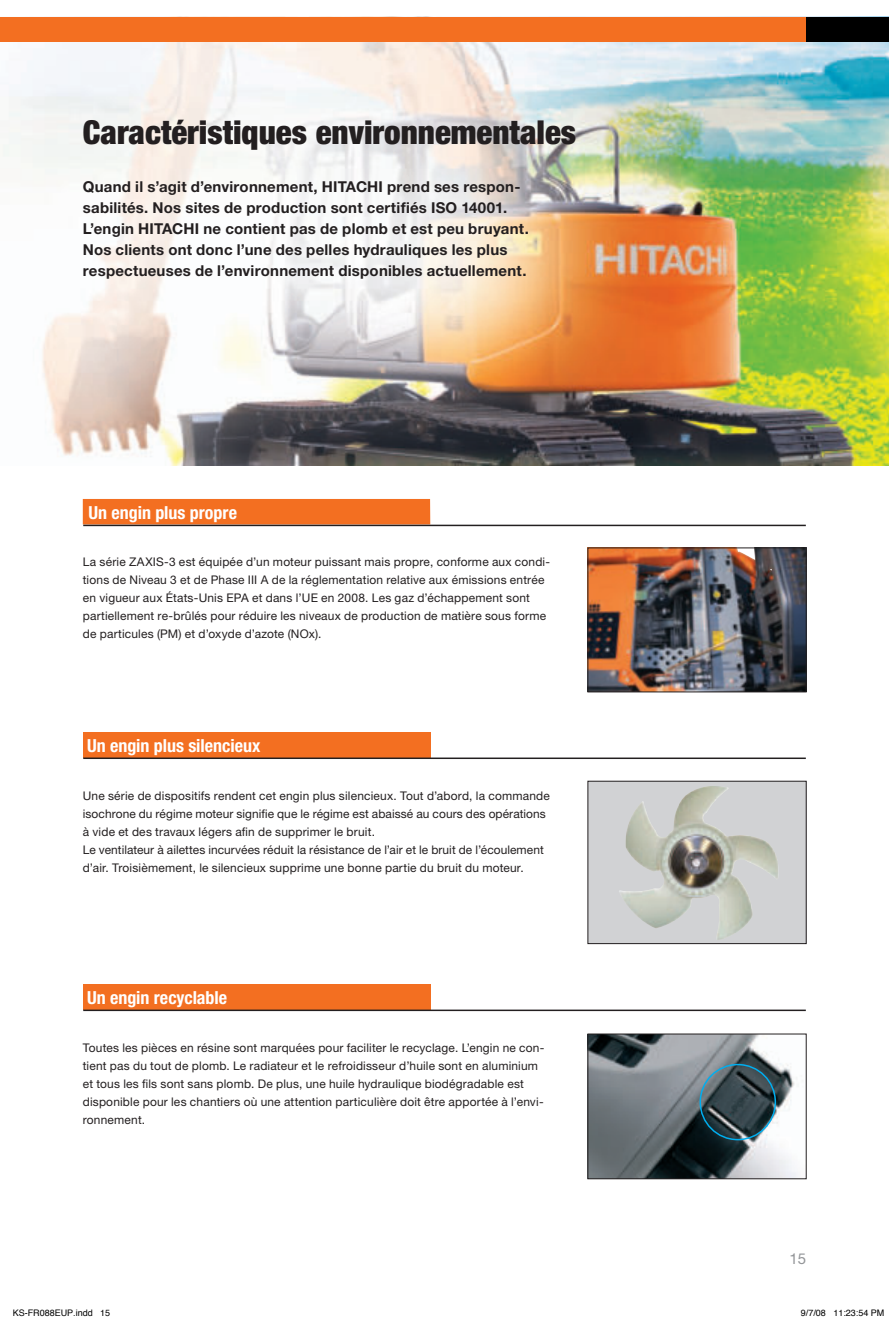
<style>
.page{position:relative;width:889px;height:1325px;background:#fff}
.page>*{position:absolute;margin:0;border:0;box-sizing:border-box;transform-origin:0 0}
.t1{font:900 condensed 33px "Helvetica Neue";color:#231f20}
.t2{font:700 condensed 18px "Helvetica Neue";color:#fff}
.t3{font:700 15px/21px "Helvetica Neue";letter-spacing:.015em;color:#231f20}
.t4{font:15px "Helvetica Neue";color:#939598}
.t5{font:11.85px/18px "Helvetica Neue";letter-spacing:.015em;color:#231f20}
.t6{font:9px "Helvetica";color:#000}
</style>
<div class="page">
<img style="left:1px;top:17px;width:888px;height:448px">
<div style="left:83px;top:499px;width:347px;height:25px;background:#f36f21"></div>
<hr style="left:83px;top:525px;width:723px;height:1px;background:#231f20">
<div style="left:83px;top:984px;width:347px;height:25px;background:#f36f21"></div>
<hr style="left:83px;top:1009px;width:723px;height:2px;background:#231f20">
<div style="left:83px;top:732px;width:347px;height:25px;background:#f36f21"></div>
<hr style="left:83px;top:757px;width:723px;height:2px;background:#231f20">
<div style="left:0;top:18px;width:889px;height:24px;background:#f36f21"></div>
<div style="left:806px;top:18px;width:83px;height:24px;background:#000"></div>
<div style="left:588px;top:781px;width:218px;height:162px;background:#d1d2d4"></div>
<img style="left:619px;top:786px;width:159px;height:154px">
<div style="left:587px;top:781px;width:219px;height:163px;border:1px solid #231f20"></div>
<img style="left:589px;top:1035px;width:209px;height:142px">
<div style="left:587px;top:1033px;width:219px;height:146px;border:1px solid #231f20"></div>
<img style="left:589px;top:549px;width:215px;height:141px">
<div style="left:587px;top:547px;width:219px;height:145px;border:1px solid #231f20"></div>
<div style="left:699px;top:1064px;width:77px;height:76px;border:2px solid #00aeef;border-radius:50%"></div>
<h1 class="t1" style="left:83px;top:119px;width:495px">Caractéristiques environnementales</h1>
<p class="t3" style="left:83px;top:176px;width:447px">Quand il s’agit d’environnement, HITACHI prend ses respon&shy;sabilités. Nos sites de production sont certifiés ISO 14001.<br>L’engin HITACHI ne contient pas de plomb et est peu bruyant.<br>Nos clients ont donc l’une des pelles hydrauliques les plus respectueuses de l’environnement disponibles actuellement.</p>
<h2 class="t2" style="left:89px;top:502px;width:150px">Un engin plus propre</h2>
<p class="t5" style="left:83px;top:552px;width:469px">La série ZAXIS-3 est équipée d’un moteur puissant mais propre, conforme aux condi&shy;tions de Niveau 3 et de Phase III A de la réglementation relative aux émissions entrée en vigueur aux États-Unis EPA et dans l’UE en 2008. Les gaz d’échappement sont partiellement re-brûlés pour réduire les niveaux de production de matière sous forme de particules (PM) et d’oxyde d’azote (NOx).</p>
<h2 class="t2" style="left:87px;top:735px;width:175px">Un engin plus silencieux</h2>
<p class="t5" style="left:83px;top:786px;width:468px">Une série de dispositifs rendent cet engin plus silencieux. Tout d’abord, la commande isochrone du régime moteur signifie que le régime est abaissé au cours des opérations à vide et des travaux légers afin de supprimer le bruit.<br>Le ventilateur à ailettes incurvées réduit la résistance de l’air et le bruit de l’écoulement d’air. Troisièmement, le silencieux supprime une bonne partie du bruit du moteur.</p>
<h2 class="t2" style="left:87px;top:987px;width:141px">Un engin recyclable</h2>
<p class="t5" style="left:83px;top:1038px;width:463px">Toutes les pièces en résine sont marquées pour faciliter le recyclage. L’engin ne con&shy;tient pas du tout de plomb. Le radiateur et le refroidisseur d’huile sont en aluminium et tous les fils sont sans plomb. De plus, une huile hydraulique biodégradable est disponible pour les chantiers où une attention particulière doit être apportée à l’envi&shy;ronnement.</p>
<p class="t4" style="left:789px;top:1250px;width:18px">15</p>
<p class="t6" style="left:13px;top:1307px;width:99px">KS-FR088EUP.indd 15</p>
<p class="t6" style="left:801px;top:1307px;width:85px">9/7/08 11:23:54 PM</p>
</div>
